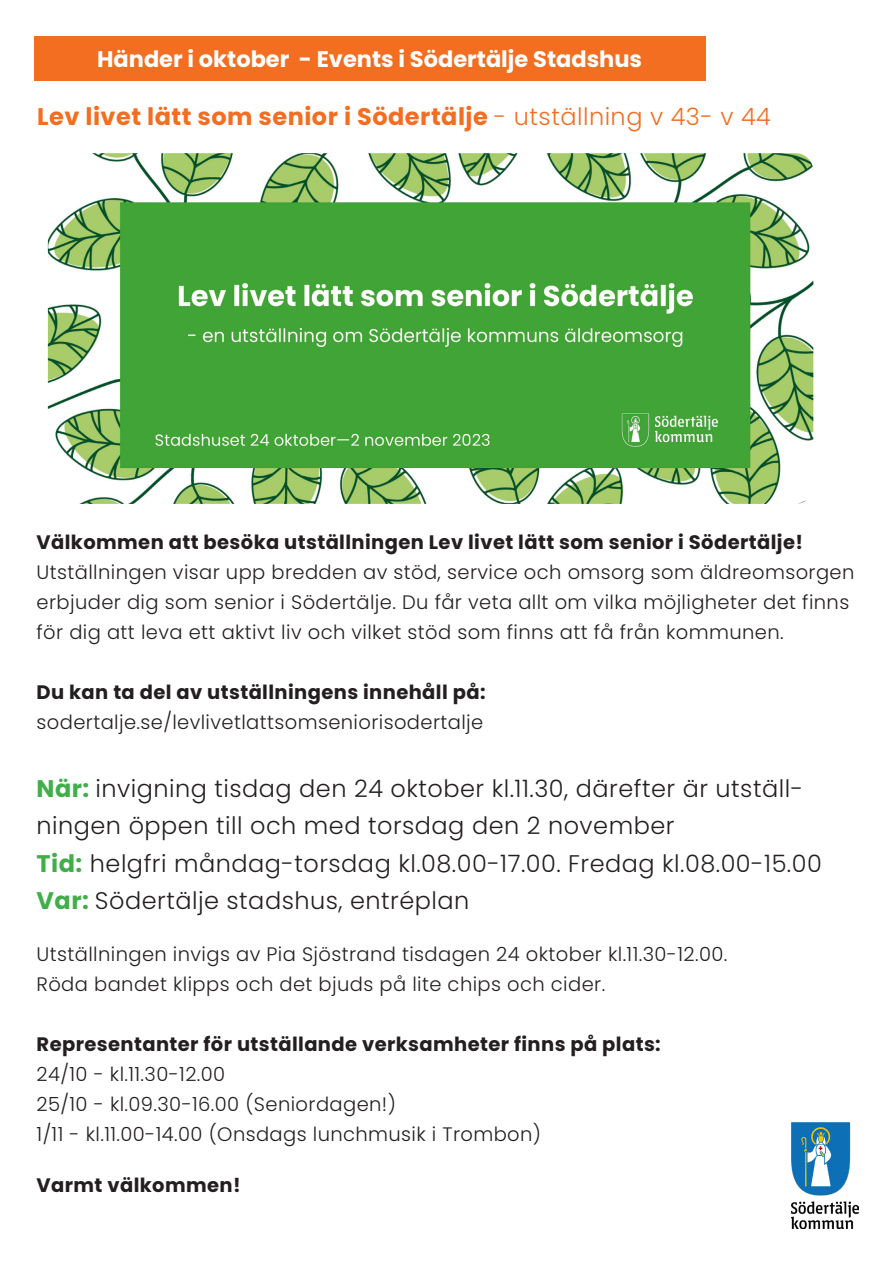
<style>
.page{position:relative;width:893px;height:1263px;background:#fff}
.page>*{position:absolute;margin:0;border:0;box-sizing:border-box;transform-origin:0 0}
.t1{font:300 24px/37.5px "Poppins Latin";letter-spacing:.02em;color:#231f20}
.t2{font:700 24px "Poppins Latin";letter-spacing:.02em;color:#f36e21}
.t3{font:700 22.5px "Poppins Latin";color:#fff}
.t4{font:300 19.5px/30px "Poppins Latin";letter-spacing:.02em;color:#231f20}
.t5{font:700 19.5px "Poppins Latin";letter-spacing:.02em;color:#231f20}
.s1{font-weight:300}
.s2{font-weight:700}
.s3{font-weight:700;color:#40ae49}
</style>
<div class="page">
<img style="left:791px;top:1123px;width:68px;height:106px">
<div style="left:34px;top:36px;width:671px;height:44px;background:#f36e21"></div>
<img style="left:48px;top:153px;width:765px;height:351px">
<p class="t3" style="left:97px;top:44px;width:547px">Händer i oktober - Events i Södertälje Stadshus</p>
<p class="t2" style="left:37px;top:100px;width:735px">Lev livet lätt som senior i Södertälje <span class="s1">- utställning v 43- v 44</span></p>
<p class="t4" style="left:37px;top:527px;width:819px"><span class="s2">Välkommen att besöka utställningen Lev livet lätt som senior i Södertälje!<br></span>Utställningen visar upp bredden av stöd, service och omsorg som äldreomsorgen erbjuder dig som senior i Södertälje. Du får veta allt om vilka möjligheter det finns för dig att leva ett aktivt liv och vilket stöd som finns att få från kommunen.</p>
<p class="t4" style="left:37px;top:677px;width:450px"><span class="s2">Du kan ta del av utställningens innehåll på: </span>sodertalje.se/levlivetlattsomseniorisodertalje</p>
<p class="t1" style="left:37px;top:770px;width:768px"><span class="s3">När:</span> invigning tisdag den 24 oktober kl.11.30, därefter är utställ&shy;ningen öppen till och med torsdag den 2 november</p>
<p class="t1" style="left:37px;top:845px;width:787px"><span class="s3">Tid:</span> helgfri måndag-torsdag kl.08.00-17.00. Fredag kl.08.00-15.00</p>
<p class="t1" style="left:37px;top:882px;width:434px"><span class="s3">Var:</span> Södertälje stadshus, entréplan</p>
<p class="t4" style="left:37px;top:939px;width:692px">Utställningen invigs av Pia Sjöstrand tisdagen 24 oktober kl.11.30-12.00.<br>Röda bandet klipps och det bjuds på lite chips och cider.</p>
<p class="t4" style="left:37px;top:1029px;width:626px"><span class="s2">Representanter för utställande verksamheter finns på plats:<br></span>24/10 - kl.11.30-12.00<br>25/10 - kl.09.30-16.00 (Seniordagen!)<br>1/11 - kl.11.00-14.00 (Onsdags lunchmusik i Trombon)</p>
<p class="t5" style="left:37px;top:1173px;width:206px">Varmt välkommen!</p>
</div>
